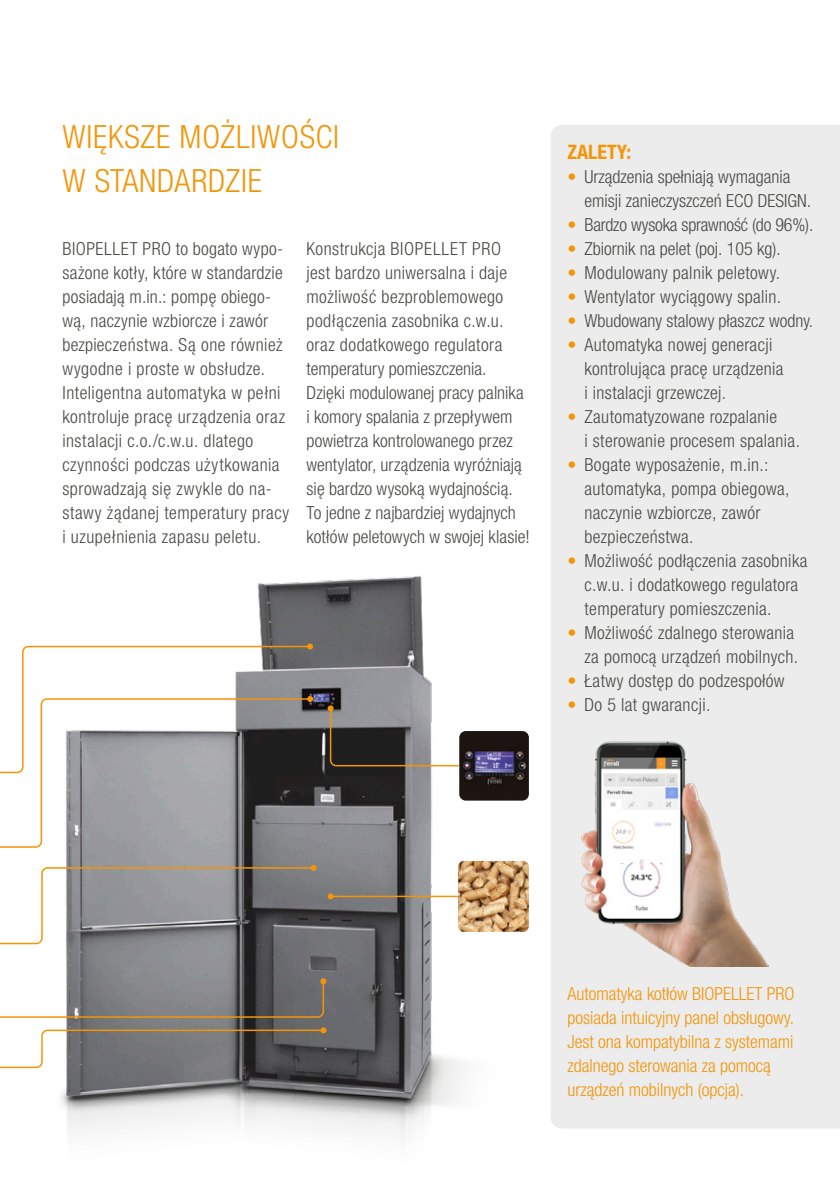
<style>
.page{position:relative;width:840px;height:1191px;background:#fff}
.page>*{position:absolute;margin:0;border:0;box-sizing:border-box;transform-origin:0 0}
.t1{font:300 condensed 32px/44px "Helvetica Neue LTW1 G";letter-spacing:.025em;color:#f39507}
.t2{font:700 condensed 20px "Helvetica Neue LTW1 G";color:#f39507}
.t3{font:300 condensed 18px/24px "Helvetica Neue LTW1 G";letter-spacing:.02em;color:#484846}
.t4{font:300 condensed 18px/24px "Helvetica Neue LTW1 G";color:#f39507}
.t5{font:300 condensed 18px/24px "Helvetica Neue LTW1 G";color:#484846}
.t6{font:300 condensed 18px "Helvetica Neue LTW1 G";letter-spacing:-.01em;color:#484846}
.s1{color:#f39507}
</style>
<div class="page">
<div style="left:551px;top:125px;width:288px;height:1003px;background:#ececec"></div>
<img style="left:26px;top:576px;width:487px;height:561px">
<img style="left:567px;top:735px;width:201px;height:232px">
<svg style="left:327px;top:705px;width:133px;height:62px"></svg>
<svg style="left:0;top:978px;width:326px;height:40px"></svg>
<hr style="left:330px;top:895px;width:128px;height:2px;background:#f39507">
<svg style="left:327px;top:893px;width:6px;height:6px"></svg>
<svg style="left:0;top:774px;width:311px;height:74px"></svg>
<svg style="left:311px;top:696px;width:2px;height:6px"></svg>
<svg style="left:0;top:1027px;width:326px;height:41px"></svg>
<svg style="left:0;top:865px;width:316px;height:80px"></svg>
<svg style="left:0;top:645px;width:311px;height:129px"></svg>
<svg style="left:307px;top:643px;width:6px;height:6px"></svg>
<img style="left:459px;top:731px;width:69px;height:69px">
<img style="left:457px;top:861px;width:71px;height:71px">
<h1 class="t1" style="left:62px;top:115px;width:278px">WIĘKSZE MOŻLIWOŚCI<br>W STANDARDZIE</h1>
<p class="t3" style="left:62px;top:236px;width:228px">BIOPELLET PRO to bogato wypo&shy;sażone kotły, które w standardzie posiadają m.in.: pompę obiego&shy;wą, naczynie wzbiorcze i zawór bezpieczeństwa. Są one również wygodne i proste w obsłudze.<br>Inteligentna automatyka w pełni kontroluje pracę urządzenia oraz instalacji c.o./c.w.u. dlatego czynności podczas użytkowania sprowadzają się zwykle do na&shy;stawy żądanej temperatury pracy i uzupełnienia zapasu peletu.</p>
<p class="t3" style="left:306px;top:236px;width:225px">Konstrukcja BIOPELLET PRO<br>jest bardzo uniwersalna i daje możliwość bezproblemowego podłączenia zasobnika c.w.u. oraz dodatkowego regulatora temperatury pomieszczenia.<br>Dzięki modulowanej pracy palnika i komory spalania z przepływem powietrza kontrolowanego przez wentylator, urządzenia wyróżniają się bardzo wysoką wydajnością.<br>To jedne z najbardziej wydajnych kotłów peletowych w swojej klasie!</p>
<p class="t2" style="left:567px;top:139px;width:65px">ZALETY:</p>
<p class="t5" style="left:584px;top:164px;width:228px;text-indent:-17px"><span class="s1">•</span> Urządzenia spełniają wymagania emisji zanieczyszczeń ECO DESIGN.</p>
<p class="t6" style="left:567px;top:214px;width:247px"><span class="s1">•</span> Bardzo wysoka sprawność (do 96%).</p>
<p class="t5" style="left:567px;top:236px;width:215px"><span class="s1">•</span> Zbiornik na pelet (poj. 105 kg).</p>
<p class="t3" style="left:567px;top:260px;width:214px"><span class="s1">•</span> Modulowany palnik peletowy.</p>
<p class="t3" style="left:567px;top:285px;width:215px"><span class="s1">•</span> Wentylator wyciągowy spalin.</p>
<p class="t5" style="left:567px;top:309px;width:247px"><span class="s1">•</span> Wbudowany stalowy płaszcz wodny.</p>
<p class="t3" style="left:584px;top:333px;width:200px;text-indent:-17px"><span class="s1">•</span> Automatyka nowej generacji kontrolująca pracę urządzenia i instalacji grzewczej.</p>
<p class="t3" style="left:584px;top:405px;width:217px;text-indent:-17px"><span class="s1">•</span> Zautomatyzowane rozpalanie<br>i sterowanie procesem spalania.</p>
<p class="t3" style="left:584px;top:453px;width:206px;text-indent:-17px"><span class="s1">•</span> Bogate wyposażenie, m.in.: automatyka, pompa obiegowa, naczynie wzbiorcze, zawór bezpieczeństwa.</p>
<p class="t3" style="left:584px;top:549px;width:224px;text-indent:-17px"><span class="s1">•</span> Możliwość podłączenia zasobnika c.w.u. i dodatkowego regulatora temperatury pomieszczenia.</p>
<p class="t3" style="left:567px;top:621px;width:232px;text-align:right"><span class="s1">•</span> Możliwość zdalnego sterowania za pomocą urządzeń mobilnych.</p>
<p class="t3" style="left:567px;top:669px;width:218px"><span class="s1">•</span> Łatwy dostęp do podzespołów</p>
<p class="t3" style="left:567px;top:693px;width:144px"><span class="s1">•</span> Do 5 lat gwarancji.</p>
<p class="t4" style="left:567px;top:982px;width:228px">Automatyka kotłów BIOPELLET PRO posiada intuicyjny panel obsługowy.<br>Jest ona kompatybilna z systemami zdalnego sterowania za pomocą urządzeń mobilnych (opcja).</p>
</div>
